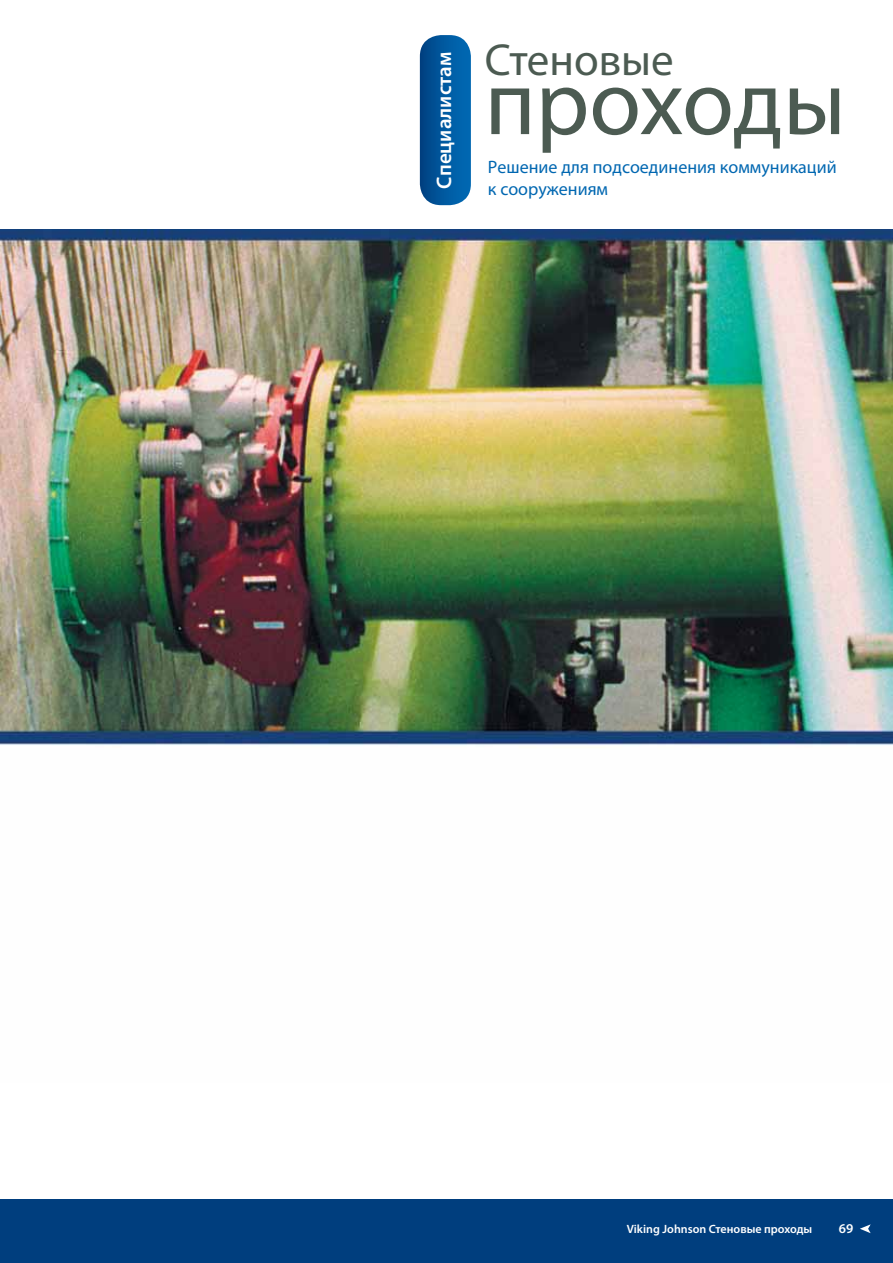
<style>
.page{position:relative;width:893px;height:1263px;background:#fff}
.page>*{position:absolute;margin:0;border:0;box-sizing:border-box;transform-origin:0 0}
.t1{font:94.2px "Myriad Pro";letter-spacing:-.005em;color:#4c5b52}
.t2{font:45px "Myriad Pro";color:#4c5b52}
.t3{font:600 21px "Myriad Pro";color:#fff}
.t4{font:18px/21.6px "Myriad Pro";color:#0067b1}
.t5{font:600 13.5px "Myriad Pro";color:#fff}
.t6{font:600 12px "Myriad Pro";color:#fff}
</style>
<div class="page">
<div style="left:0;top:1199px;width:893px;height:64px;background:#003e7e"></div>
<img style="left:0;top:229px;width:893px;height:519px">
<svg style="left:420px;top:35px;width:51px;height:170px;background:#0a5ea2"></svg>
<svg style="left:860px;top:1224px;width:11px;height:9px"></svg>
<p class="t3" style="left:431px;top:189px;width:138px;rotate:-90deg">Специалистам</p>
<p class="t2" style="left:485px;top:32px;width:190px">Стеновые</p>
<p class="t1" style="left:485px;top:44px;width:363px">проходы</p>
<p class="t4" style="left:488px;top:156px;width:350px">Решение для подсоединения коммуникаций к сооружениям</p>
<p class="t6" style="left:627px;top:1221px;width:187px">Viking Johnson Стеновые проходы</p>
<p class="t5" style="left:839px;top:1220px;width:16px">69</p>
</div>
